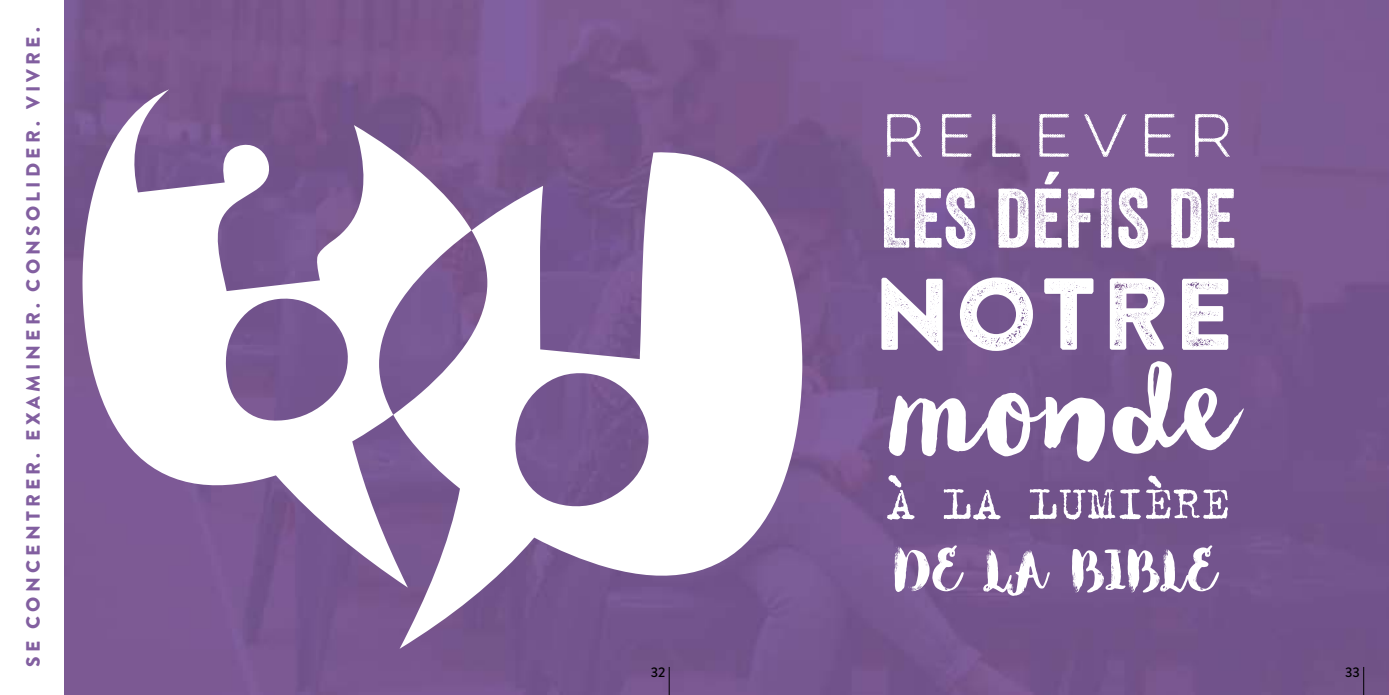
<style>
.page{position:relative;width:1389px;height:695px;background:#fff}
.page>*{position:absolute;margin:0;border:0;box-sizing:border-box;transform-origin:0 0}
.t1{font:159.25px "Wanderlust Letters";color:#fff}
.t2{font:101.5px "Brandon Printed One";letter-spacing:.01em;color:#fff}
.t3{font:81.55px "Veneer";letter-spacing:.01em;color:#fff}
.t4{font:56.88px "Botanica Script Dry Brush";letter-spacing:.01em;color:#fff}
.t5{font:54.6px "Lulo One";letter-spacing:.01em;color:#fff}
.t6{font:51.27px "Trixie";letter-spacing:.01em;color:#fff}
.t7{font:900 19.25px "Brandon Grotesque";letter-spacing:.22em;color:#825fa0}
.t8{font:500 14px "Brandon Grotesque";color:#000}
</style>
<div class="page">
<div style="left:64px;top:0;width:1325px;height:694px;background:#77568e"></div>
<svg style="left:83px;top:89px;width:719px;height:559px"></svg>
<svg style="left:1363px;top:666px;width:1px;height:28px"></svg>
<svg style="left:669px;top:666px;width:1px;height:28px"></svg>
<p class="t7" style="left:19px;top:667px;width:641px;rotate:-90deg">Se concentrer. examiner. consolider. Vivre.</p>
<h3 class="t5" style="left:881px;top:98px;width:364px">RELEVER</h3>
<h3 class="t3" style="left:880px;top:168px;width:357px">LES DÉFIS DE</h3>
<h2 class="t2" style="left:871px;top:250px;width:365px">NOTRE</h2>
<h1 class="t1" style="left:879px;top:308px;width:367px">monde</h1>
<h3 class="t6" style="left:886px;top:469px;width:345px">à la lumière</h3>
<h3 class="t4" style="left:895px;top:533px;width:320px">DE LA BIBLE</h3>
<p class="t8" style="left:651px;top:662px;width:16px">32</p>
<p class="t8" style="left:1345px;top:662px;width:16px">33</p>
</div>
